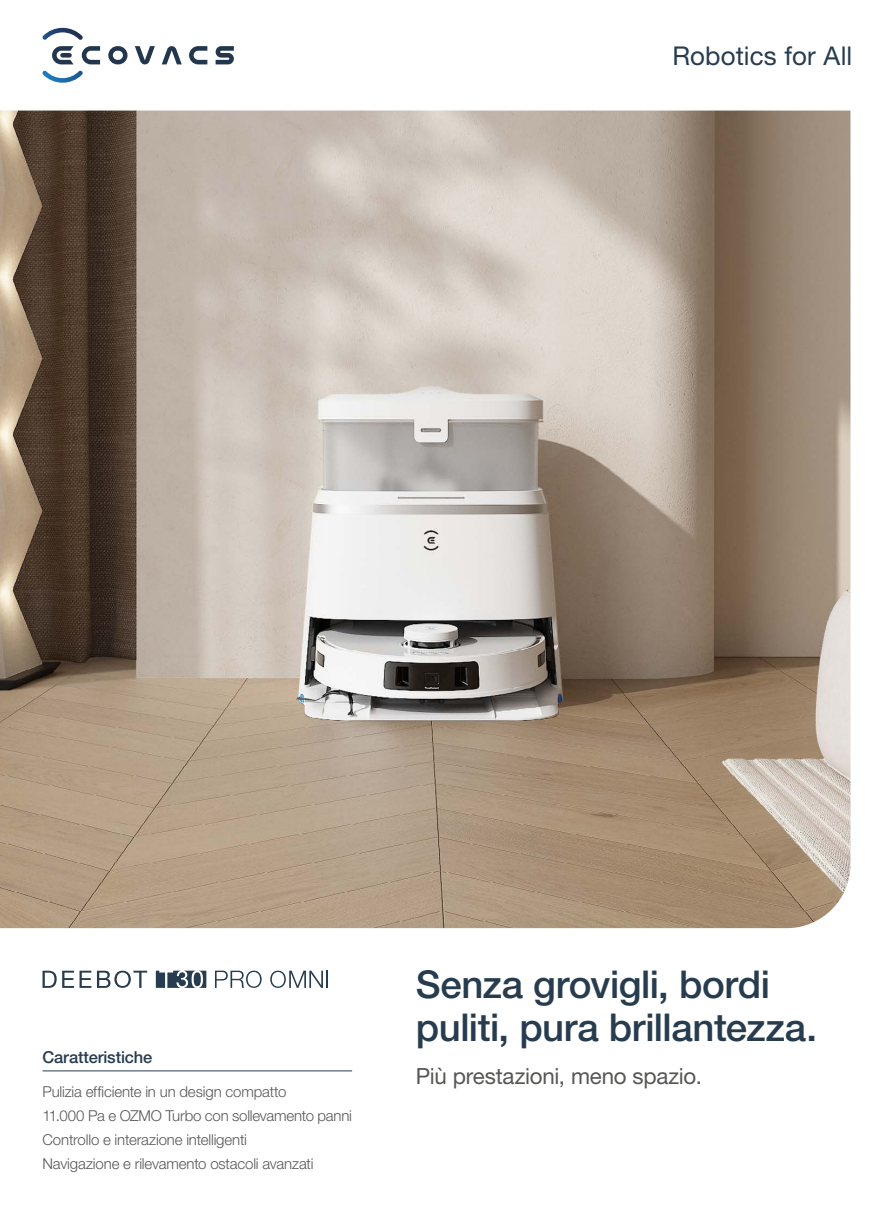
<style>
.page{position:relative;width:893px;height:1212px;background:#fff}
.page>*{position:absolute;margin:0;border:0;box-sizing:border-box;transform-origin:0 0}
.t1{font:500 38.4px/43px "Helvetica Neue LT Std";letter-spacing:-.01em;color:#273c4e}
.t2{font:25.95px "Helvetica Neue LT Std";letter-spacing:.005em;color:#273c4e}
.t3{font:22.35px "Helvetica Neue LT Std";letter-spacing:-.01em;color:#575756}
.t4{font:500 16.5px "Helvetica Neue LT Std";letter-spacing:-.01em;color:#273c4e}
.t5{font:300 15px/24.2px "Helvetica Neue LT Std";letter-spacing:-.01em;color:#575756}
</style>
<div class="page">
<svg style="left:215px;top:971px;width:47px;height:17px"></svg>
<svg style="left:156px;top:971px;width:50px;height:17px"></svg>
<svg style="left:43px;top:971px;width:31px;height:17px"></svg>
<svg style="left:80px;top:971px;width:11px;height:17px"></svg>
<svg style="left:97px;top:971px;width:50px;height:17px"></svg>
<svg style="left:270px;top:971px;width:58px;height:17px"></svg>
<img style="left:0;top:111px;width:850px;height:817px">
<hr style="left:43px;top:1070px;width:309px;height:1px;background:#273c4e">
<svg style="left:216px;top:46px;width:18px;height:18px"></svg>
<svg style="left:108px;top:46px;width:20px;height:18px"></svg>
<svg style="left:43px;top:28px;width:57px;height:55px"></svg>
<svg style="left:189px;top:46px;width:18px;height:18px"></svg>
<svg style="left:135px;top:46px;width:20px;height:18px"></svg>
<svg style="left:162px;top:46px;width:20px;height:18px"></svg>
<h2 class="t2" style="left:672px;top:40px;width:181px">Robotics for All</h2>
<p class="t4" style="left:43px;top:1047px;width:111px">Caratteristiche</p>
<p class="t5" style="left:43px;top:1079px;width:311px">Pulizia efficiente in un design compatto<br>11.000 Pa e OZMO Turbo con sollevamento panni Controllo e interazione intelligenti<br>Navigazione e rilevamento ostacoli avanzati</p>
<h1 class="t1" style="left:416px;top:962px;width:403px">Senza grovigli, bordi puliti, pura brillantezza.</h1>
<h3 class="t3" style="left:416px;top:1063px;width:288px">Più prestazioni, meno spazio.</h3>
</div>
